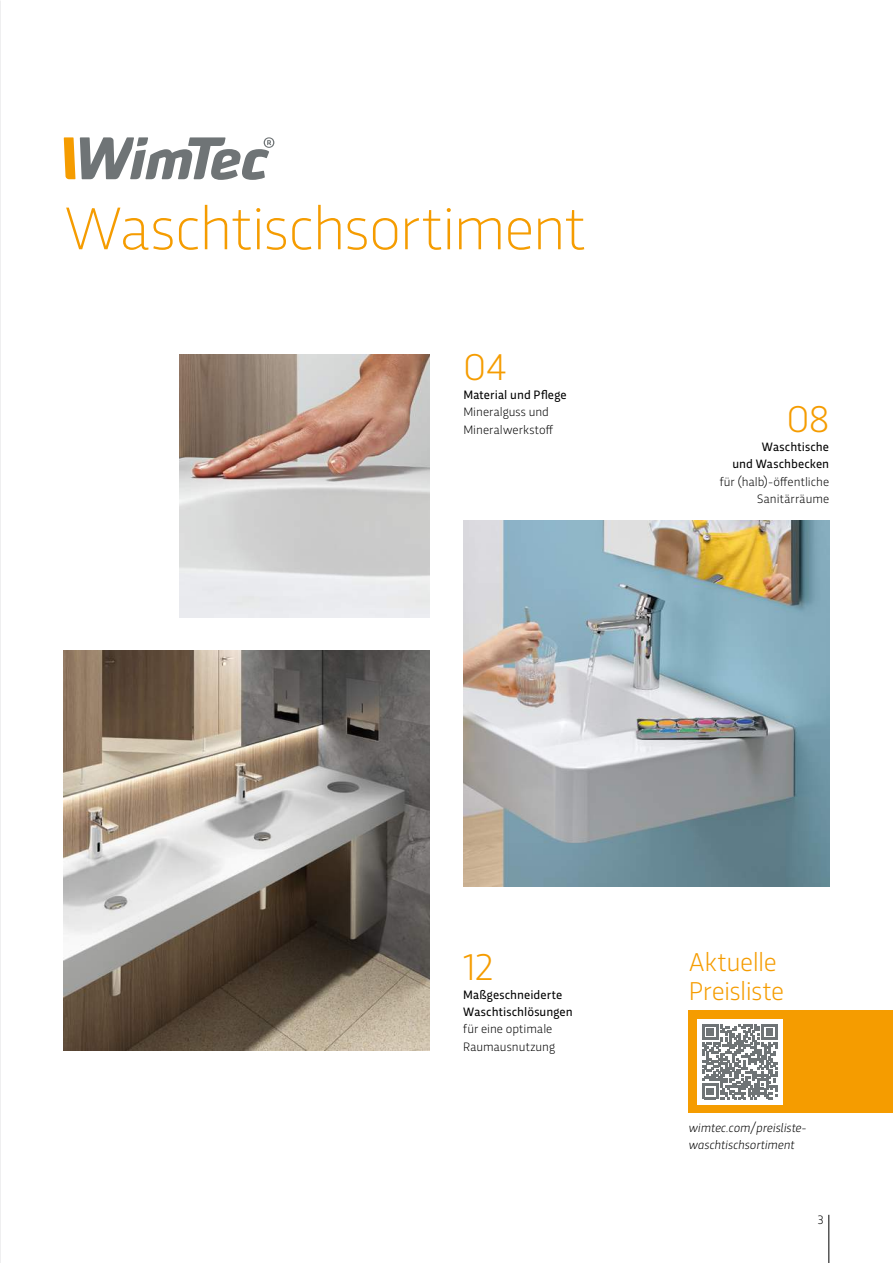
<style>
.page{position:relative;width:893px;height:1263px;background:#fff}
.page>*{position:absolute;margin:0;border:0;box-sizing:border-box;transform-origin:0 0}
.t1{font:200 63px "Trasandina";letter-spacing:-.02em;color:#f59c00}
.t2{font:300 39px "Trasandina";color:#f59c00}
.t3{font:300 27px/28.5px "Trasandina";letter-spacing:-.015em;color:#f59c00}
.t4{font:300 12.75px/17.2px "Trasandina";letter-spacing:.005em;color:#000}
.t5{font:12.75px/17.2px "Trasandina";letter-spacing:.005em;color:#000}
.t6{font:italic 300 12.75px/17.2px "Trasandina";color:#000}
.s1{font-style:normal}
</style>
<div class="page">
<img style="left:64px;top:651px;width:365px;height:399px">
<img style="left:180px;top:354px;width:249px;height:263px">
<div style="left:689px;top:1010px;width:204px;height:102px;background:#f59c00"></div>
<div style="left:697px;top:1019px;width:85px;height:85px;background:#fff"></div>
<svg style="left:702px;top:1024px;width:75px;height:75px"></svg>
<img style="left:463px;top:521px;width:366px;height:365px">
<svg style="left:64px;top:137px;width:210px;height:43px"></svg>
<hr style="left:829px;top:1215px;width:1px;height:48px;background:#000">
<h1 class="t1" style="left:64px;top:184px;width:523px">Waschtischsortiment</h1>
<h2 class="t2" style="left:463px;top:339px;width:45px">04</h2>
<p class="t5" style="left:463px;top:385px;width:105px">Material und Pflege</p>
<p class="t4" style="left:463px;top:402px;width:91px">Mineralguss und<br>Mineralwerkstoff</p>
<h2 class="t2" style="left:787px;top:391px;width:44px">08</h2>
<p class="t5" style="left:732px;top:437px;width:98px;text-align:right">Waschtische<br>und Waschbecken</p>
<p class="t4" style="left:720px;top:472px;width:111px;text-align:right">für (halb)-öffentliche<br>Sanitärräume</p>
<h2 class="t2" style="left:463px;top:938px;width:31px">12</h2>
<p class="t5" style="left:463px;top:985px;width:111px">Maßgeschneiderte<br>Waschtischlösungen</p>
<p class="t4" style="left:463px;top:1019px;width:93px">für eine optimale<br>Raumausnutzung</p>
<h3 class="t3" style="left:689px;top:946px;width:97px">Aktuelle<br>Preisliste</h3>
<p class="t6" style="left:689px;top:1118px;width:119px">wimtec.com<span class="s1">/</span>preisliste&shy;waschtischsortiment</p>
<p class="t4" style="left:818px;top:1210px;width:7px">3</p>
</div>
